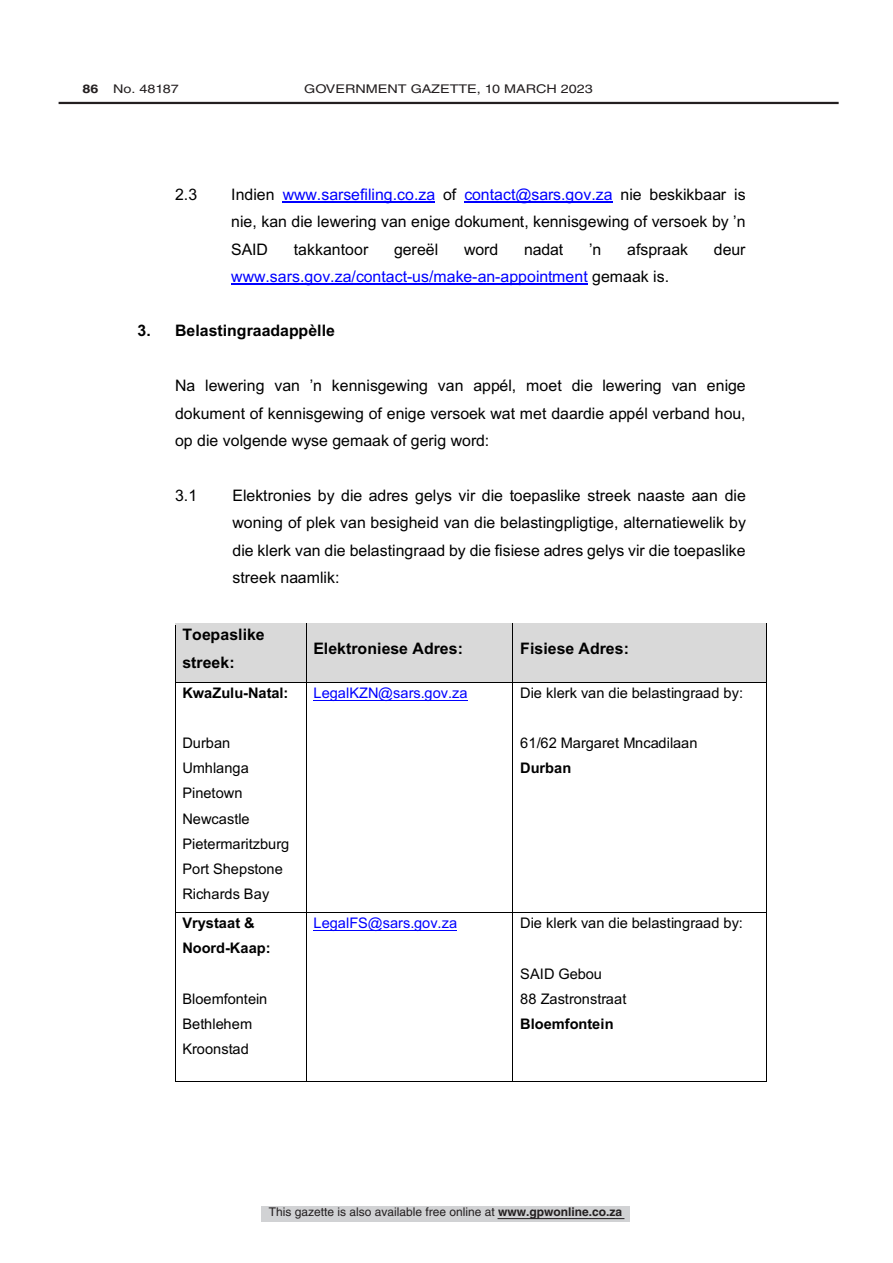
<style>
.page{position:relative;width:893px;height:1263px;background:#fff}
.page>*{position:absolute;margin:0;border:0;box-sizing:border-box;transform-origin:0 0}
.t1{font:15.9px/27.5px "Arial";letter-spacing:.005em;color:#000;text-align:justify}
.t2{font:700 15.9px/27.3px "Arial";letter-spacing:.005em;color:#000}
.t3{font:15.9px "Arial";letter-spacing:.005em;color:#00f}
.t4{font:14.55px/25.2px "Arial";color:#000}
.t5{font:14.55px "Arial";color:#00f}
.t6{font:700 14.55px/25px "Arial";color:#000}
.t7{font:12px "Helvetica LT Std";color:#231f20}
.t8{font:12px "Helvetica LT Std";color:#231f20;scale:1.2 1}
.s1{font-weight:700}
.s2{color:#00f}
.s3{color:#000}
</style>
<div class="page">
<div style="left:261px;top:1206px;width:369px;height:16px;background:#d1d2d4"></div>
<hr style="left:498px;top:1218px;width:126px;height:1px;background:#231f20">
<hr style="left:59px;top:102px;width:780px;height:2px;background:#231f20">
<hr style="left:283px;top:201px;width:152px;height:1px;background:#00f">
<hr style="left:464px;top:201px;width:149px;height:1px;background:#00f">
<hr style="left:231px;top:283px;width:357px;height:2px;background:#00f">
<div style="left:175px;top:625px;width:131px;height:55px;background:#d9d9d9"></div>
<div style="left:307px;top:625px;width:205px;height:55px;background:#d9d9d9"></div>
<div style="left:513px;top:623px;width:253px;height:59px;background:#d9d9d9"></div>
<hr style="left:175px;top:623px;width:131px;height:2px;background:#d9d9d9">
<hr style="left:307px;top:623px;width:205px;height:2px;background:#d9d9d9">
<hr style="left:175px;top:680px;width:131px;height:2px;background:#d9d9d9">
<hr style="left:175px;top:625px;width:1px;height:57px;background:#000">
<hr style="left:306px;top:680px;width:207px;height:2px;background:#d9d9d9">
<hr style="left:306px;top:625px;width:1px;height:57px;background:#000">
<hr style="left:512px;top:625px;width:1px;height:57px;background:#000">
<hr style="left:766px;top:625px;width:1px;height:57px;background:#000">
<hr style="left:313px;top:700px;width:154px;height:1px;background:#00f">
<hr style="left:175px;top:682px;width:131px;height:1px;background:#000">
<hr style="left:307px;top:682px;width:205px;height:1px;background:#000">
<hr style="left:513px;top:682px;width:253px;height:1px;background:#000">
<hr style="left:175px;top:684px;width:1px;height:228px;background:#000">
<hr style="left:306px;top:684px;width:1px;height:228px;background:#000">
<hr style="left:512px;top:684px;width:1px;height:228px;background:#000">
<hr style="left:766px;top:684px;width:1px;height:228px;background:#000">
<hr style="left:313px;top:930px;width:144px;height:1px;background:#00f">
<hr style="left:175px;top:912px;width:131px;height:1px;background:#000">
<hr style="left:307px;top:912px;width:205px;height:1px;background:#000">
<hr style="left:513px;top:912px;width:253px;height:1px;background:#000">
<hr style="left:175px;top:915px;width:1px;height:166px;background:#000">
<hr style="left:175px;top:1081px;width:131px;height:1px;background:#000">
<hr style="left:306px;top:915px;width:1px;height:166px;background:#000">
<hr style="left:307px;top:1081px;width:205px;height:1px;background:#000">
<hr style="left:512px;top:915px;width:1px;height:166px;background:#000">
<hr style="left:513px;top:1081px;width:253px;height:1px;background:#000">
<hr style="left:766px;top:915px;width:1px;height:166px;background:#000">
<p class="t8" style="left:83px;top:82px;width:82px"><span class="s1">86</span> No. 48187</p>
<p class="t8" style="left:304px;top:82px;width:242px">GOVERNMENT GAZETTE, 10 March 2023</p>
<p class="t1" style="left:175px;top:180px;width:24px">2.3</p>
<p class="t1" style="left:231px;top:180px;width:516px">Indien <span class="s2">www.sarsefiling.co.za</span> of <span class="s2">contact@sars.gov.za</span> nie beskikbaar is nie, kan die lewering van enige dokument, kennisgewing of versoek by ’n SAID</p>
<p class="t1" style="left:294px;top:235px;width:76px">takkantoor</p>
<p class="t1" style="left:394px;top:235px;width:46px">gereël</p>
<p class="t1" style="left:464px;top:235px;width:36px">word</p>
<p class="t1" style="left:524px;top:235px;width:41px">nadat</p>
<p class="t1" style="left:589px;top:235px;width:14px">’n</p>
<p class="t1" style="left:627px;top:235px;width:62px">afspraak</p>
<p class="t1" style="left:714px;top:235px;width:33px">deur</p>
<p class="t3" style="left:231px;top:265px;width:439px">www.sars.gov.za/contact-us/make-an-appointment <span class="s3">gemaak is.</span></p>
<p class="t2" style="left:138px;top:317px;width:199px">3. Belastingraadappèlle</p>
<p class="t1" style="left:175px;top:372px;width:572px">Na lewering van ’n kennisgewing van appél, moet die lewering van enige dokument of kennisgewing of enige versoek wat met daardie appél verband hou, op die volgende wyse gemaak of gerig word:</p>
<p class="t1" style="left:175px;top:481px;width:24px">3.1</p>
<p class="t1" style="left:233px;top:481px;width:515px">Elektronies by die adres gelys vir die toepaslike streek naaste aan die woning of plek van besigheid van die belastingpligtige, alternatiewelik by die klerk van die belastingraad by die fisiese adres gelys vir die toepaslike streek naamlik:</p>
<p class="t2" style="left:182px;top:621px;width:84px">Toepaslike streek:</p>
<p class="t6" style="left:182px;top:681px;width:108px">KwaZulu-Natal:</p>
<p class="t4" style="left:182px;top:730px;width:108px">Durban<br>Umhlanga<br>Pinetown<br>Newcastle<br>Pietermaritzburg<br>Port Shepstone<br>Richards Bay</p>
<p class="t6" style="left:182px;top:911px;width:90px">Vrystaat &amp;<br>Noord-Kaap:</p>
<p class="t4" style="left:182px;top:986px;width:86px">Bloemfontein<br>Bethlehem<br>Kroonstad</p>
<p class="t2" style="left:313px;top:635px;width:151px">Elektroniese Adres:</p>
<p class="t2" style="left:520px;top:635px;width:110px">Fisiese Adres:</p>
<p class="t5" style="left:313px;top:683px;width:156px">LegalKZN@sars.gov.za</p>
<p class="t4" style="left:520px;top:680px;width:224px">Die klerk van die belastingraad by:</p>
<p class="t4" style="left:520px;top:731px;width:179px">61/62 Margaret Mncadilaan<br><span class="s1">Durban</span></p>
<p class="t5" style="left:313px;top:913px;width:145px">LegalFS@sars.gov.za</p>
<p class="t4" style="left:520px;top:910px;width:224px">Die klerk van die belastingraad by:</p>
<p class="t4" style="left:520px;top:961px;width:108px">SAID Gebou<br>88 Zastronstraat<br><span class="s1">Bloemfontein</span></p>
<p class="t7" style="left:269px;top:1204px;width:355px">This gazette is also available free online at <span class="s1">www.gpwonline.co.za</span></p>
</div>
